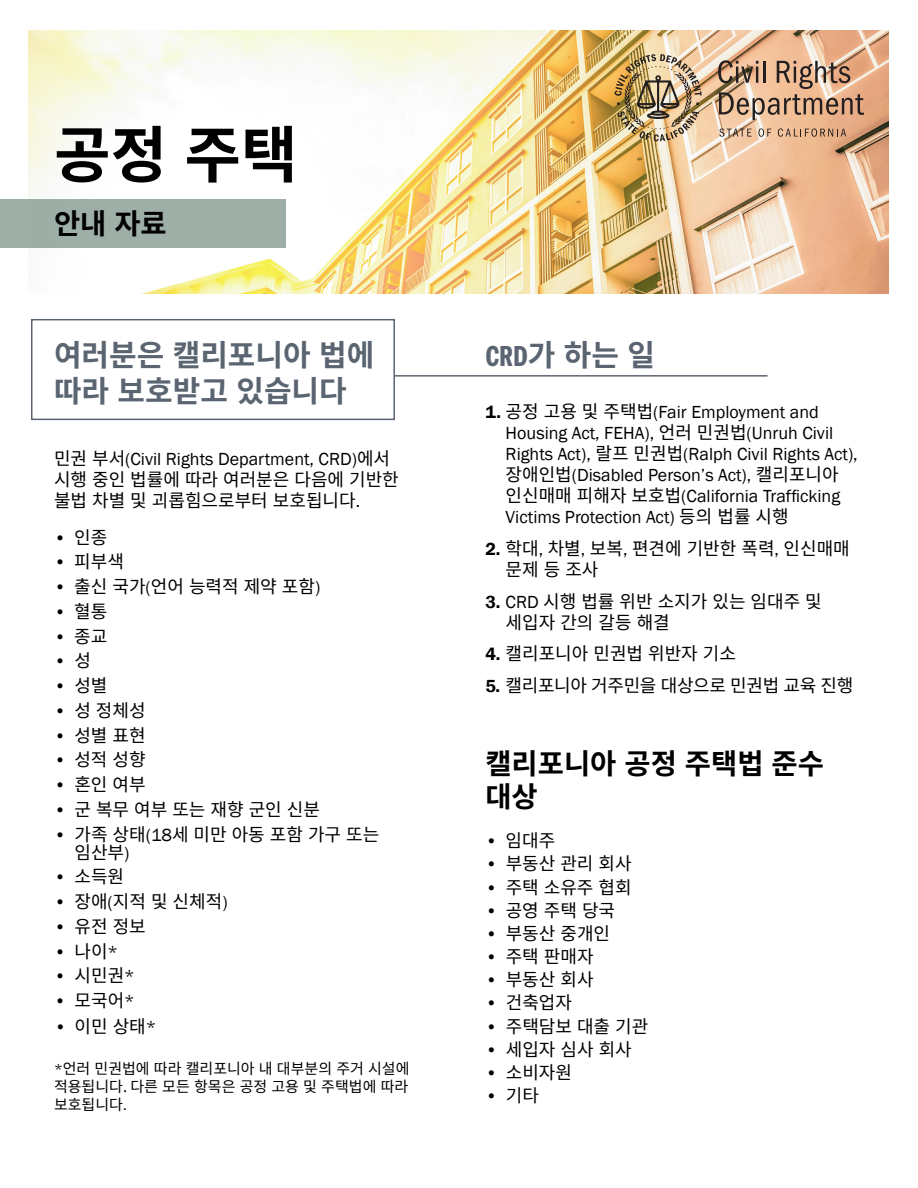
<style>
.page{position:relative;width:918px;height:1188px;background:#fff}
.page>*{position:absolute;margin:0;border:0;box-sizing:border-box;transform-origin:0 0}
.t1{font:700 61.5px "Noto Sans CJ Kkr";color:#000}
.t2{font:700 30px/36px "Noto Sans CJ Kkr";color:#5a6571}
.t3{font:700 28.5px/33px "Noto Sans CJ Kkr";color:#000}
.t4{font:18px/21px "Noto Sans CJ Kkr";color:#000}
.t5{font:18px/21px "Franklin Gothic";color:#000}
.t6{font:18px "Noto Sans CJ Kkr";letter-spacing:-.02em;color:#000}
.t7{font:15px/18px "Noto Sans CJ Kkr";color:#000;text-align:justify}
.s1{font-family:"Noto Sans CJ Kkr"}
.s2{font-family:"Franklin Gothic"}
.s3{font-family:"Franklin Gothic LT Pro Dm Cm";font-weight:400}
.s4{font-weight:600}
.s5{font-family:"Franklin Gothic";font-weight:600}
</style>
<div class="page">
<img style="left:29px;top:30px;width:860px;height:264px">
<div style="left:0;top:199px;width:286px;height:49px;background:#9eafa7"></div>
<div style="left:31px;top:319px;width:364px;height:101px;border:2px solid #5a6571"></div>
<hr style="left:395px;top:375px;width:373px;height:2px;background:#5a6571">
<svg style="left:718px;top:60px;width:146px;height:60px"></svg>
<svg style="left:719px;top:128px;width:33px;height:9px"></svg>
<svg style="left:758px;top:128px;width:13px;height:9px"></svg>
<svg style="left:778px;top:128px;width:68px;height:9px"></svg>
<img style="left:615px;top:54px;width:87px;height:87px">
<h1 class="t1" style="left:54px;top:120px;width:245px">공정 주택</h1>
<h3 class="t3" style="left:54px;top:208px;width:114px">안내 자료</h3>
<h2 class="t2" style="left:54px;top:338px;width:322px">여러분은 캘리포니아 법에 따라 보호받고 있습니다</h2>
<p class="t5" style="left:54px;top:449px;width:338px"><span class="s1">민권 부서</span>(Civil Rights Department, CRD)<span class="s1">에서</span></p>
<p class="t4" style="left:54px;top:470px;width:346px">시행 중인 법률에 따라 여러분은 다음에 기반한 불법 차별 및 괴롭힘으로부터 보호됩니다<span class="s2">.</span></p>
<p class="t4" style="left:54px;top:527px;width:55px"><span class="s2">•</span> 인종</p>
<p class="t4" style="left:54px;top:552px;width:71px"><span class="s2">•</span> 피부색</p>
<p class="t4" style="left:54px;top:576px;width:268px"><span class="s2">•</span> 출신 국가<span class="s2">(</span>언어 능력적 제약 포함<span class="s2">)</span></p>
<p class="t4" style="left:54px;top:601px;width:55px"><span class="s2">•</span> 혈통</p>
<p class="t4" style="left:54px;top:626px;width:55px"><span class="s2">•</span> 종교</p>
<p class="t5" style="left:54px;top:651px;width:38px">• <span class="s1">성</span></p>
<p class="t4" style="left:54px;top:675px;width:55px"><span class="s2">•</span> 성별</p>
<p class="t4" style="left:54px;top:700px;width:93px"><span class="s2">•</span> 성 정체성</p>
<p class="t4" style="left:54px;top:725px;width:93px"><span class="s2">•</span> 성별 표현</p>
<p class="t4" style="left:54px;top:750px;width:93px"><span class="s2">•</span> 성적 성향</p>
<p class="t4" style="left:54px;top:774px;width:93px"><span class="s2">•</span> 혼인 여부</p>
<p class="t4" style="left:54px;top:799px;width:267px"><span class="s2">•</span> 군 복무 여부 또는 재향 군인 신분</p>
<p class="t4" style="left:74px;top:825px;width:306px;line-height:18px;text-indent:-20px"><span class="s2">•</span> 가족 상태<span class="s2">(18</span>세 미만 아동 포함 가구 또는 임산부<span class="s2">)</span></p>
<p class="t4" style="left:54px;top:867px;width:71px"><span class="s2">•</span> 소득원</p>
<p class="t4" style="left:54px;top:891px;width:175px"><span class="s2">•</span> 장애<span class="s2">(</span>지적 및 신체적<span class="s2">)</span></p>
<p class="t4" style="left:54px;top:916px;width:93px"><span class="s2">•</span> 유전 정보</p>
<p class="t5" style="left:54px;top:941px;width:65px">• <span class="s1">나이</span>*</p>
<p class="t4" style="left:54px;top:966px;width:82px"><span class="s2">•</span> 시민권<span class="s2">*</span></p>
<p class="t4" style="left:54px;top:990px;width:82px"><span class="s2">•</span> 모국어<span class="s2">*</span></p>
<p class="t4" style="left:54px;top:1017px;width:104px"><span class="s2">•</span> 이민 상태<span class="s2">*</span></p>
<p class="t7" style="left:54px;top:1060px;width:357px"><span class="s2">*</span>언러 민권법에 따라 캘리포니아 내 대부분의 주거 시설에 적용됩니다. 다른 모든 항목은 공정 고용 및 주택법에 따라 보호됩니다<span class="s2">.</span></p>
<h2 class="t2" style="left:485px;top:338px;width:171px"><span class="s3">CRD</span>가 하는 일</h2>
<p class="t5" style="left:506px;top:402px;width:354px;text-indent:-20px"><span class="s4">1.</span> <span class="s1">공정 고용 및 주택법</span>(Fair Employment and Housing Act, FEHA), <span class="s1">언러 민권법</span>(Unruh Civil Rights Act), <span class="s1">랄프 민권법</span>(Ralph Civil Rights Act), <span class="s1">장애인법</span>(Disabled Person’s Act), <span class="s1">캘리포니아 인신매매 피해자 보호법</span>(California Trafficking Victims Protection Act) <span class="s1">등의 법률 시행</span></p>
<p class="t4" style="left:506px;top:538px;width:346px;text-indent:-20px"><span class="s5">2.</span> 학대<span class="s2">,</span> 차별<span class="s2">,</span> 보복<span class="s2">,</span> 편견에 기반한 폭력<span class="s2">,</span> 인신매매 문제 등 조사</p>
<p class="t4" style="left:506px;top:591px;width:318px;text-indent:-20px"><span class="s5">3.</span> <span class="s2">CRD</span> 시행 법률 위반 소지가 있는 임대주 및 세입자 간의 갈등 해결</p>
<p class="t4" style="left:485px;top:644px;width:252px"><span class="s5">4.</span> 캘리포니아 민권법 위반자 기소</p>
<p class="t6" style="left:485px;top:675px;width:370px"><span class="s5">5.</span> 캘리포니아 거주민을 대상으로 민권법 교육 진행</p>
<h3 class="t3" style="left:485px;top:748px;width:340px">캘리포니아 공정 주택법 준수 대상</h3>
<p class="t4" style="left:485px;top:830px;width:71px"><span class="s2">•</span> 임대주</p>
<p class="t4" style="left:485px;top:854px;width:148px"><span class="s2">•</span> 부동산 관리 회사</p>
<p class="t4" style="left:485px;top:877px;width:148px"><span class="s2">•</span> 주택 소유주 협회</p>
<p class="t4" style="left:485px;top:900px;width:131px"><span class="s2">•</span> 공영 주택 당국</p>
<p class="t4" style="left:485px;top:923px;width:126px"><span class="s2">•</span> 부동산 중개인</p>
<p class="t4" style="left:485px;top:946px;width:110px"><span class="s2">•</span> 주택 판매자</p>
<p class="t4" style="left:486px;top:969px;width:110px"><span class="s2">•</span> 부동산 회사</p>
<p class="t4" style="left:486px;top:993px;width:88px"><span class="s2">•</span> 건축업자</p>
<p class="t4" style="left:486px;top:1016px;width:164px"><span class="s2">•</span> 주택담보 대출 기관</p>
<p class="t4" style="left:486px;top:1039px;width:148px"><span class="s2">•</span> 세입자 심사 회사</p>
<p class="t4" style="left:486px;top:1062px;width:88px"><span class="s2">•</span> 소비자원</p>
<p class="t4" style="left:486px;top:1085px;width:55px"><span class="s2">•</span> 기타</p>
</div>
